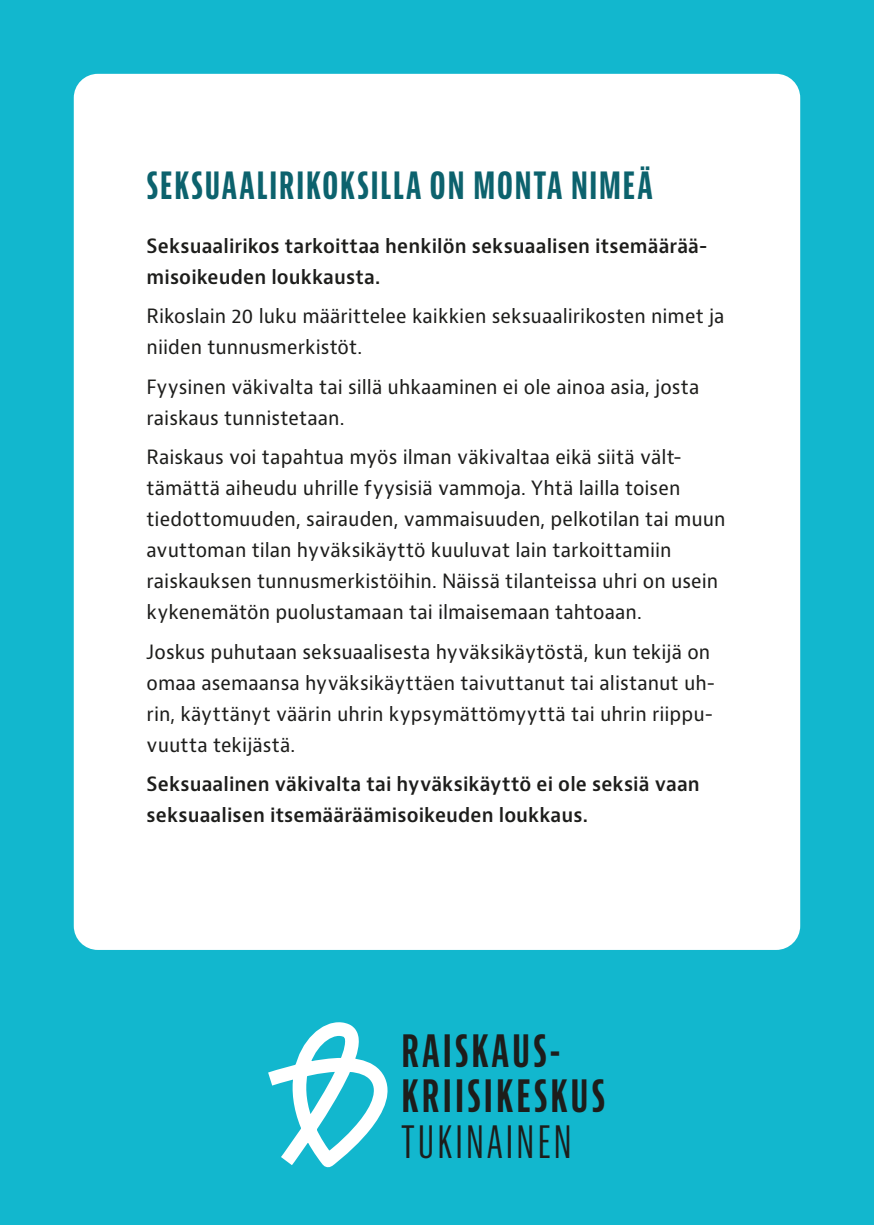
<style>
.page{position:relative;width:874px;height:1225px;background:#fff}
.page>*{position:absolute;margin:0;border:0;box-sizing:border-box;transform-origin:0 0}
.t1{font:700 extra-condensed 43.4px "Bernino Sans";letter-spacing:.075em;color:#1d1d1b}
.t2{font:extra-condensed 43.4px "Bernino Sans";letter-spacing:.075em;color:#1d1d1b}
.Otsikko_Pienempi{font:700 extra-condensed 40px "Bernino Sans";letter-spacing:.035em;color:#0c626d}
.Leipäteksti{font:19.2px/31px "Bernino Sans";color:#1d1d1b}
.Leipäteksti-2{font:600 19.2px/31px "Bernino Sans";letter-spacing:.005em;color:#1d1d1b}
</style>
<div class="page">
<div style="left:0;top:0;width:873px;height:1225px;background:#12b7ce"></div>
<div style="left:74px;top:74px;width:725px;height:876px;background:#fff;border-radius:24px"></div>
<svg style="left:268px;top:1022px;width:120px;height:146px"></svg>
<p class="Otsikko_Pienempi" style="left:146px;top:161px;width:507px">SEKSUAALIRIKOKSILLA ON MONTA NIMEÄ</p>
<p class="Leipäteksti-2" style="left:146px;top:231px;width:562px">Seksuaalirikos tarkoittaa henkilön seksuaalisen itsemäärää&shy;misoikeuden loukkausta.</p>
<p class="Leipäteksti" style="left:146px;top:301px;width:579px">Rikoslain 20 luku määrittelee kaikkien seksuaalirikosten nimet ja niiden tunnusmerkistöt.</p>
<p class="Leipäteksti" style="left:146px;top:372px;width:554px">Fyysinen väkivalta tai sillä uhkaaminen ei ole ainoa asia, josta raiskaus tunnistetaan.</p>
<p class="Leipäteksti" style="left:146px;top:442px;width:580px">Raiskaus voi tapahtua myös ilman väkivaltaa eikä siitä vält&shy;tämättä aiheudu uhrille fyysisiä vammoja. Yhtä lailla toisen tiedottomuuden, sairauden, vammaisuuden, pelkotilan tai muun avuttoman tilan hyväksikäyttö kuuluvat lain tarkoittamiin raiskauksen tunnusmerkistöihin. Näissä tilanteissa uhri on usein kykenemätön puolustamaan tai ilmaisemaan tahtoaan.</p>
<p class="Leipäteksti" style="left:146px;top:637px;width:569px">Joskus puhutaan seksuaalisesta hyväksikäytöstä, kun tekijä on omaa asemaansa hyväksikäyttäen taivuttanut tai alistanut uh&shy;rin, käyttänyt väärin uhrin kypsymättömyyttä tai uhrin riippu&shy;vuutta tekijästä.</p>
<p class="Leipäteksti-2" style="left:146px;top:769px;width:554px">Seksuaalinen väkivalta tai hyväksikäyttö ei ole seksiä vaan seksuaalisen itsemääräämisoikeuden loukkaus.</p>
<p class="t1" style="left:401px;top:1026px;width:160px">RAISKAUS-</p>
<p class="t1" style="left:401px;top:1071px;width:205px">KRIISIKESKUS</p>
<p class="t2" style="left:401px;top:1117px;width:172px">TUKINAINEN</p>
</div>
